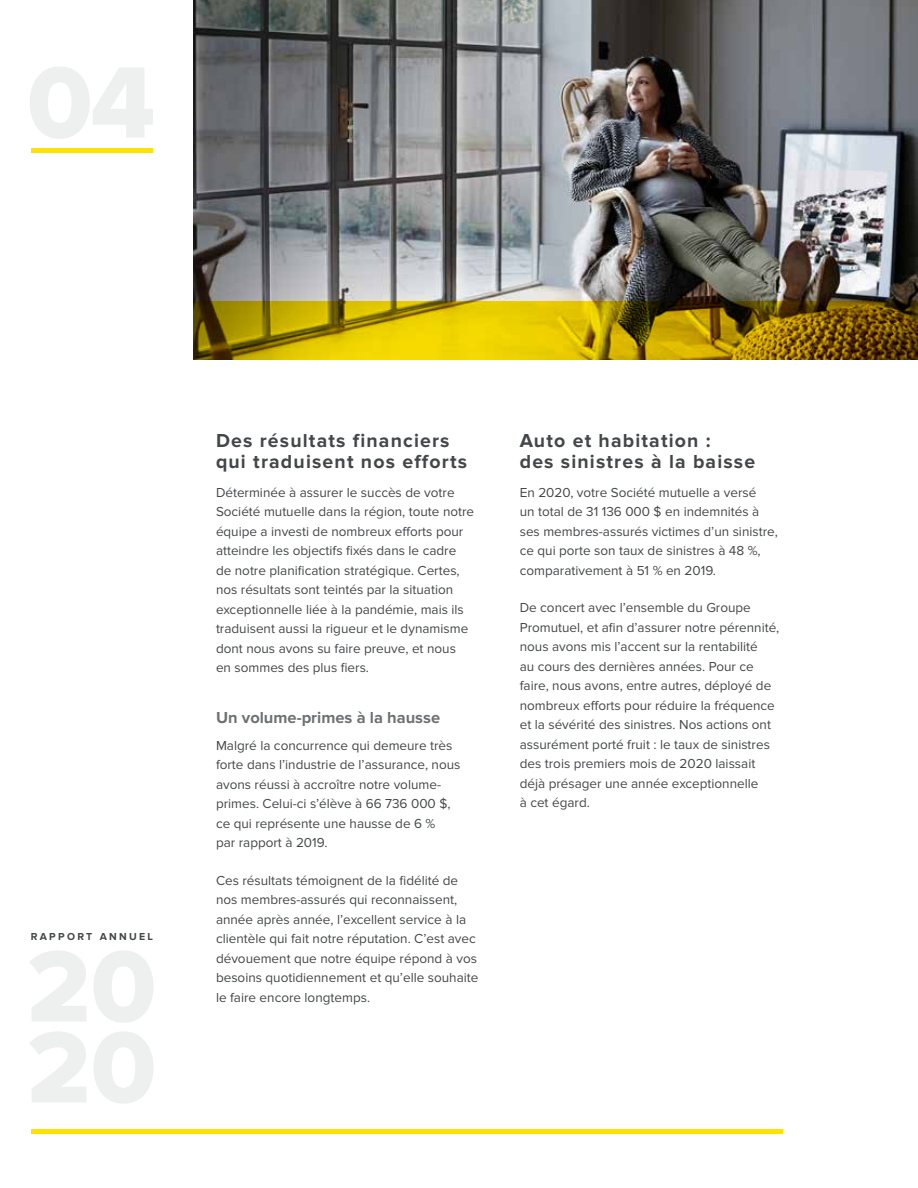
<style>
.page{position:relative;width:918px;height:1188px;background:#fff}
.page>*{position:absolute;margin:0;border:0;box-sizing:border-box;transform-origin:0 0}
.t1{font:700 19.5px/21px "Proxima Nova";letter-spacing:.06em;color:#444749}
.t2{font:700 16.5px "Proxima Nova";color:#6d7173}
.t3{font:13.5px/19.5px "Proxima Nova";color:#444749}
.t4{font:700 10.5px "Proxima Nova";letter-spacing:.22em;color:#444749}
</style>
<div class="page">
<hr style="left:32px;top:1130px;width:751px;height:4px;background:#ffe200">
<div style="left:32px;top:148px;width:121px;height:5px;background:#ffe200"></div>
<img style="left:194px;top:0;width:724px;height:302px">
<svg style="left:194px;top:302px;width:724px;height:58px;background:#aa8e00"></svg>
<p class="t4" style="left:31px;top:930px;width:124px">RAPPORT ANNUEL</p>
<h1 class="t1" style="left:216px;top:431px;width:253px">Des résultats financiers qui traduisent nos efforts</h1>
<p class="t3" style="left:216px;top:483px;width:260px">Déterminée à assurer le succès de votre Société mutuelle dans la région, toute notre équipe a investi de nombreux efforts pour atteindre les objectifs fixés dans le cadre de notre planification stratégique. Certes, nos résultats sont teintés par la situation exceptionnelle liée à la pandémie, mais ils traduisent aussi la rigueur et le dynamisme dont nous avons su faire preuve, et nous en sommes des plus fiers.</p>
<p class="t2" style="left:216px;top:708px;width:226px">Un volume-primes à la hausse</p>
<p class="t3" style="left:216px;top:736px;width:246px">Malgré la concurrence qui demeure très forte dans l’industrie de l’assurance, nous avons réussi à accroître notre volume&shy;primes. Celui-ci s’élève à 66 736 000 $, ce qui représente une hausse de 6 %<br>par rapport à 2019.</p>
<p class="t3" style="left:216px;top:871px;width:264px">Ces résultats témoignent de la fidélité de nos membres-assurés qui reconnaissent, année après année, l’excellent service à la clientèle qui fait notre réputation. C’est avec dévouement que notre équipe répond à vos besoins quotidiennement et qu’elle souhaite le faire encore longtemps.</p>
<h1 class="t1" style="left:520px;top:431px;width:237px">Auto et habitation :<br>des sinistres à la baisse</h1>
<p class="t3" style="left:520px;top:483px;width:260px">En 2020, votre Société mutuelle a versé<br>un total de 31 136 000 $ en indemnités à ses membres-assurés victimes d’un sinistre, ce qui porte son taux de sinistres à 48 %, comparativement à 51 % en 2019.</p>
<p class="t3" style="left:520px;top:598px;width:261px">De concert avec l’ensemble du Groupe Promutuel, et afin d’assurer notre pérennité, nous avons mis l’accent sur la rentabilité<br>au cours des dernières années. Pour ce faire, nous avons, entre autres, déployé de nombreux efforts pour réduire la fréquence et la sévérité des sinistres. Nos actions ont assurément porté fruit : le taux de sinistres des trois premiers mois de 2020 laissait déjà présager une année exceptionnelle<br>à cet égard.</p>
</div>
